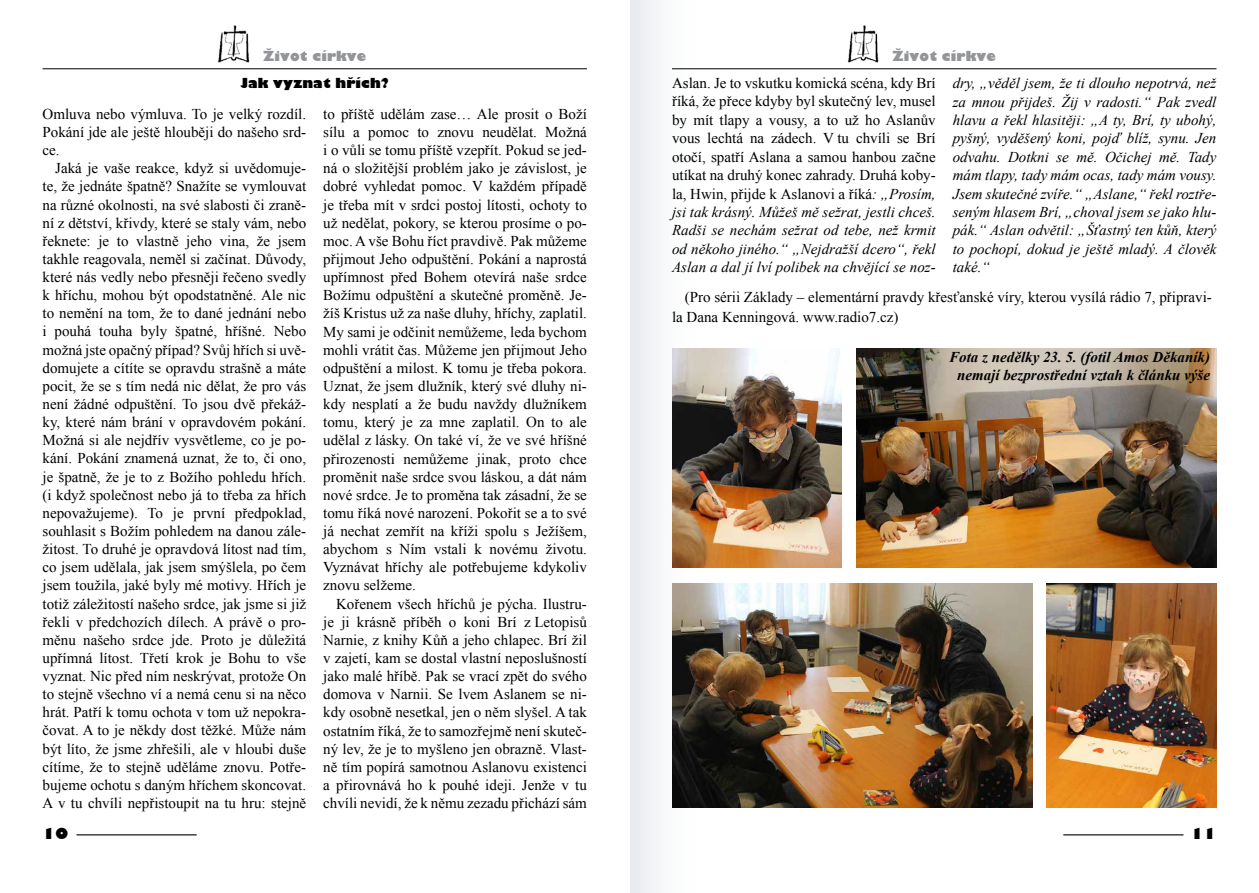
<style>
.page{position:relative;width:1259px;height:893px;background:#fff}
.page>*{position:absolute;margin:0;border:0;box-sizing:border-box;transform-origin:0 0}
.t1{font:15px/18.1px "Times New Roman";color:#000;text-align:justify}
.t2{font:italic 15px/18.5px "Times New Roman";color:#000;text-align:justify}
.t3{font:italic 700 15px/18px "Times New Roman";color:#000;text-align:center}
.t4{font:800 15px "Gilbert";color:#000}
.t5{font:800 13.5px "Gilbert";letter-spacing:.01em;color:#939598}
.t6{font:800 13.5px "Gilbert";letter-spacing:.01em;color:#000}
.s1{font-style:italic}
</style>
<div class="page">
<hr style="left:77px;top:834px;width:120px;height:1px;background:#000">
<hr style="left:1063px;top:834px;width:120px;height:1px;background:#000">
<div style="left:630px;top:0;width:67px;height:893px;background:#f5f6f8"></div>
<img style="left:218px;top:25px;width:32px;height:38px">
<hr style="left:43px;top:68px;width:544px;height:1px;background:#000">
<img style="left:847px;top:25px;width:32px;height:38px">
<hr style="left:672px;top:68px;width:544px;height:1px;background:#000">
<img style="left:856px;top:349px;width:360px;height:218px">
<img style="left:1046px;top:584px;width:170px;height:224px">
<img style="left:672px;top:349px;width:169px;height:218px">
<img style="left:672px;top:584px;width:360px;height:224px">
<p class="t5" style="left:263px;top:48px;width:105px">Život církve</p>
<p class="t5" style="left:892px;top:48px;width:105px">Život církve</p>
<p class="t1" style="left:672px;top:74px;width:265px">Aslan. Je to vskutku komická scéna, kdy Brí říká, že přece kdyby byl skutečný lev, musel by mít tlapy a vousy, a to už ho Aslanův vous lechtá na zádech. V tu chvíli se Brí otočí, spatří Aslana a samou hanbou začne utíkat na druhý konec zahrady. Druhá koby&shy;la, Hwin, přijde k Aslanovi a říká<span class="s1">: „Prosím, jsi tak krásný. Můžeš mě sežrat, jestli chceš.<br>Radši se nechám sežrat od tebe, než krmit od někoho jiného.“ „Nejdražší dcero“, řekl Aslan a dal jí lví polibek na chvějící se noz-</span></p>
<p class="t2" style="left:952px;top:73px;width:265px">dry, „věděl jsem, že ti dlouho nepotrvá, než za mnou přijdeš. Žij v radosti.“ Pak zvedl hlavu a řekl hlasitěji: „A ty, Brí, ty ubohý, pyšný, vyděšený koni, pojď blíž, synu. Jen odvahu. Dotkni se mě. Očichej mě. Tady mám tlapy, tady mám ocas, tady mám vousy.<br>Jsem skutečné zvíře.“ „Aslane,“ řekl roztře&shy;seným hlasem Brí, „choval jsem se jako hlu&shy;pák.“ Aslan odvětil: „Šťastný ten kůň, který to pochopí, dokud je ještě mladý. A člověk také.“</p>
<p class="t1" style="left:672px;top:287px;width:541px;line-height:19.6px;text-indent:13px">(Pro sérii Základy – elementární pravdy křesťanské víry, kterou vysílá rádio 7, připravi&shy;la Dana Kenningová. www.radio7.cz)</p>
<p class="t3" style="left:949px;top:348px;width:262px">Fota z nedělky 23. 5. (fotil Amos Děkaník) nemají bezprostřední vztah k článku výše</p>
<p class="t6" style="left:240px;top:75px;width:150px">Jak vyznat hřích?</p>
<p class="t1" style="left:43px;top:105px;width:265px">Omluva nebo výmluva. To je velký rozdíl.<br>Pokání jde ale ještě hlouběji do našeho srd&shy;ce.</p>
<p class="t1" style="left:42px;top:159px;width:265px;text-indent:13px">Jaká je vaše reakce, když si uvědomuje&shy;te, že jednáte špatně? Snažíte se vymlouvat na různé okolnosti, na své slabosti či zraně&shy;ní z dětství, křivdy, které se staly vám, nebo řeknete: je to vlastně jeho vina, že jsem takhle reagovala, neměl si začínat. Důvody, které nás vedly nebo přesněji řečeno svedly k hříchu, mohou být opodstatněné. Ale nic to nemění na tom, že to dané jednání nebo i pouhá touha byly špatné, hříšné. Nebo možná jste opačný případ? Svůj hřích si uvě&shy;domujete a cítíte se opravdu strašně a máte pocit, že se s tím nedá nic dělat, že pro vás není žádné odpuštění. To jsou dvě překáž&shy;ky, které nám brání v opravdovém pokání.<br>Možná si ale nejdřív vysvětleme, co je po&shy;kání. Pokání znamená uznat, že to, či ono, je špatně, že je to z Božího pohledu hřích. (i když společnost nebo já to třeba za hřích nepovažujeme). To je první předpoklad, souhlasit s Božím pohledem na danou zále&shy;žitost. To druhé je opravdová lítost nad tím, co jsem udělala, jak jsem smýšlela, po čem jsem toužila, jaké byly mé motivy. Hřích je totiž záležitostí našeho srdce, jak jsme si již řekli v předchozích dílech. A právě o pro&shy;měnu našeho srdce jde. Proto je důležitá upřímná lítost. Třetí krok je Bohu to vše vyznat. Nic před ním neskrývat, protože On to stejně všechno ví a nemá cenu si na něco hrát. Patří k tomu ochota v tom už nepokra&shy;čovat. A to je někdy dost těžké. Může nám být líto, že jsme zhřešili, ale v hloubi duše cítíme, že to stejně uděláme znovu. Potře&shy;bujeme ochotu s daným hříchem skoncovat.<br>A v tu chvíli nepřistoupit na tu hru: stejně</p>
<p class="t1" style="left:323px;top:105px;width:265px">to příště udělám zase… Ale prosit o Boží sílu a pomoc to znovu neudělat. Možná i o vůli se tomu příště vzepřít. Pokud se jed&shy;ná o složitější problém jako je závislost, je dobré vyhledat pomoc. V každém případě je třeba mít v srdci postoj lítosti, ochoty to už nedělat, pokory, se kterou prosíme o po&shy;moc. A vše Bohu říct pravdivě. Pak můžeme přijmout Jeho odpuštění. Pokání a naprostá upřímnost před Bohem otevírá naše srdce Božímu odpuštění a skutečné proměně. Je&shy;žíš Kristus už za naše dluhy, hříchy, zaplatil.<br>My sami je odčinit nemůžeme, leda bychom mohli vrátit čas. Můžeme jen přijmout Jeho odpuštění a milost. K tomu je třeba pokora.<br>Uznat, že jsem dlužník, který své dluhy ni&shy;kdy nesplatí a že budu navždy dlužníkem tomu, který je za mne zaplatil. On to ale udělal z lásky. On také ví, že ve své hříšné přirozenosti nemůžeme jinak, proto chce proměnit naše srdce svou láskou, a dát nám nové srdce. Je to proměna tak zásadní, že se tomu říká nové narození. Pokořit se a to své já nechat zemřít na kříži spolu s Ježíšem, abychom s Ním vstali k novému životu.<br>Vyznávat hříchy ale potřebujeme kdykoliv znovu selžeme.</p>
<p class="t1" style="left:323px;top:594px;width:265px;text-indent:13px">Kořenem všech hříchů je pýcha. Ilustru&shy;je ji krásně příběh o koni Brí z Letopisů Narnie, z knihy Kůň a jeho chlapec. Brí žil v zajetí, kam se dostal vlastní neposlušností jako malé hříbě. Pak se vrací zpět do svého domova v Narnii. Se lvem Aslanem se ni&shy;kdy osobně nesetkal, jen o něm slyšel. A tak ostatním říká, že to samozřejmě není skuteč&shy;ný lev, že je to myšleno jen obrazně. Vlast&shy;ně tím popírá samotnou Aslanovu existenci a přirovnává ho k pouhé ideji. Jenže v tu chvíli nevidí, že k němu zezadu přichází sám</p>
<p class="t4" style="left:43px;top:824px;width:27px">10</p>
<p class="t4" style="left:1190px;top:824px;width:27px">11</p>
</div>
